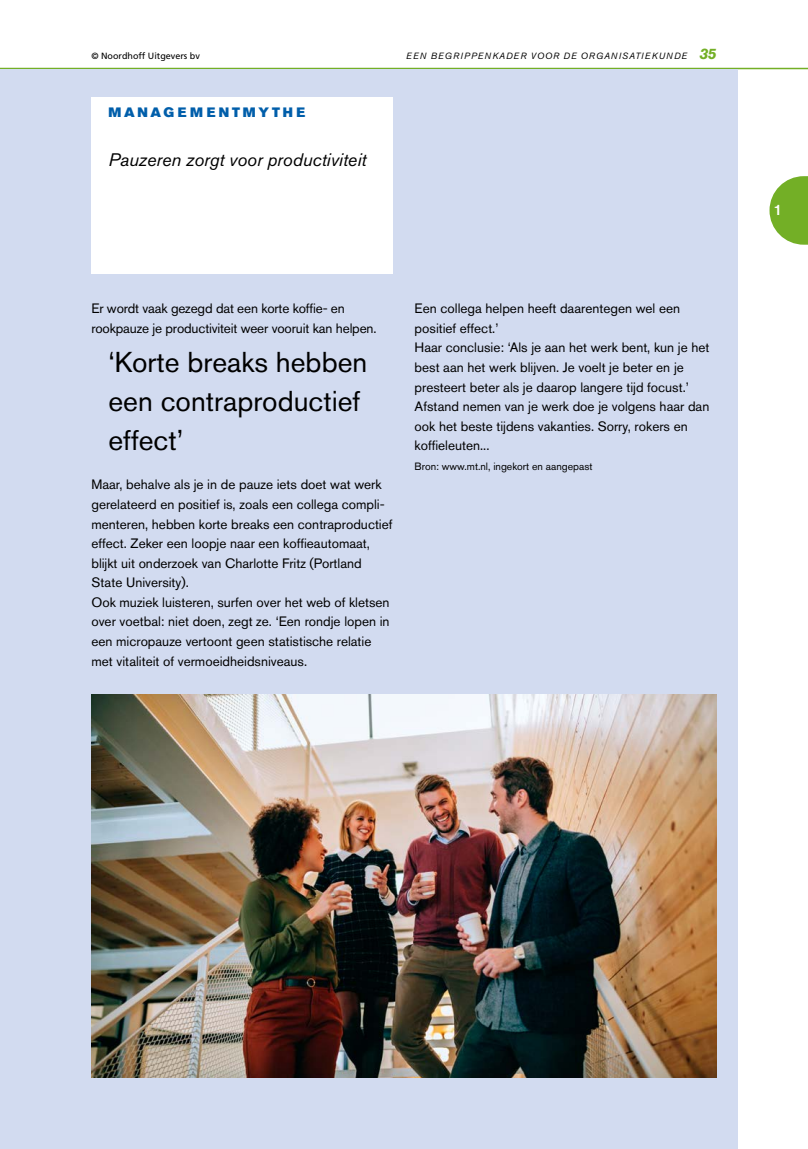
<style>
.page{position:relative;width:808px;height:1149px;background:#fff}
.page>*{position:absolute;margin:0;border:0;box-sizing:border-box;transform-origin:0 0}
.t1{font:28.5px/39.2px "Akzidenz Grotesk BE";color:#000}
.t2{font:italic 18px "Akzidenz Grotesk BE";color:#000}
.t3{font:italic 700 15px "Akzidenz Grotesk BE";color:#73af26}
.t4{font:500 15px "Akzidenz Grotesk BE";color:#fff}
.t5{font:13.5px/19.5px "Akzidenz Grotesk BE";color:#000}
.t6{font:13.5px "Akzidenz Grotesk BE Super";letter-spacing:.2em;color:#005eaa}
.t7{font:10.5px "Akzidenz Grotesk BE";color:#000}
.t8{font:italic 9px "Akzidenz Grotesk BE";letter-spacing:.12em;color:#000}
.t9{font:9px "Frutiger LT Std";color:#000}
</style>
<div class="page">
<svg style="left:769px;top:176px;width:39px;height:68px"></svg>
<hr style="left:0;top:68px;width:808px;height:1px;background:#73af26">
<div style="left:0;top:69px;width:738px;height:1079px;background:#d2dbf0"></div>
<div style="left:91px;top:98px;width:302px;height:176px;background:#fff"></div>
<img style="left:91px;top:694px;width:625px;height:382px">
<p class="t9" style="left:91px;top:50px;width:110px">© Noordhoff Uitgevers bv</p>
<p class="t8" style="left:406px;top:50px;width:62px">EEN BEGRIPPEN</p>
<p class="t8" style="left:492px;top:50px;width:15px">KADE</p>
<p class="t8" style="left:520px;top:50px;width:83px">R VOOR DE -ORGANI</p>
<p class="t8" style="left:622px;top:50px;width:14px">SATIE</p>
<p class="t8" style="left:652px;top:50px;width:15px">KUNDE</p>
<p class="t3" style="left:700px;top:44px;width:18px">35</p>
<p class="t6" style="left:108px;top:105px;width:83px">MANAGEME</p>
<p class="t6" style="left:219px;top:105px;width:66px">NTM YTHE</p>
<h2 class="t2" style="left:108px;top:149px;width:259px">PAUZEREN ZORGT VOOR PRODUCTIVITEIT</h2>
<p class="t5" style="left:91px;top:298px;width:287px">Er wordt vaak gezegd dat een korte koffie- en rookpauze je productiviteit weer vooruit kan helpen.</p>
<h1 class="t1" style="left:108px;top:342px;width:260px">‘Korte breaks hebben een contraproductief effect’</h1>
<p class="t5" style="left:91px;top:474px;width:303px">Maar, behalve als je in de pauze iets doet wat werk gerelateerd en positief is, zoals een collega compli&shy;menteren, hebben korte breaks een contraproductief effect. Zeker een loopje naar een koffieautomaat, blijkt uit onderzoek van Charlotte Fritz (Portland State University).<br>Ook muziek luisteren, surfen over het web of kletsen over voetbal: niet doen, zegt ze. ‘Een rondje lopen in een micropauze vertoont geen statistische relatie met vitaliteit of vermoeidheidsniveaus.</p>
<p class="t5" style="left:415px;top:298px;width:296px">Een collega helpen heeft daarentegen wel een positief effect.’<br>Haar conclusie: ‘Als je aan het werk bent, kun je het best aan het werk blijven. Je voelt je beter en je presteert beter als je daarop langere tijd focust.’ Afstand nemen van je werk doe je volgens haar dan ook het beste tijdens vakanties. Sorry, rokers en koffieleuten...</p>
<p class="t7" style="left:415px;top:460px;width:179px">Bron: www.mt.nl, ingekort en aangepast</p>
<p class="t4" style="left:774px;top:201px;width:10px">1</p>
</div>
